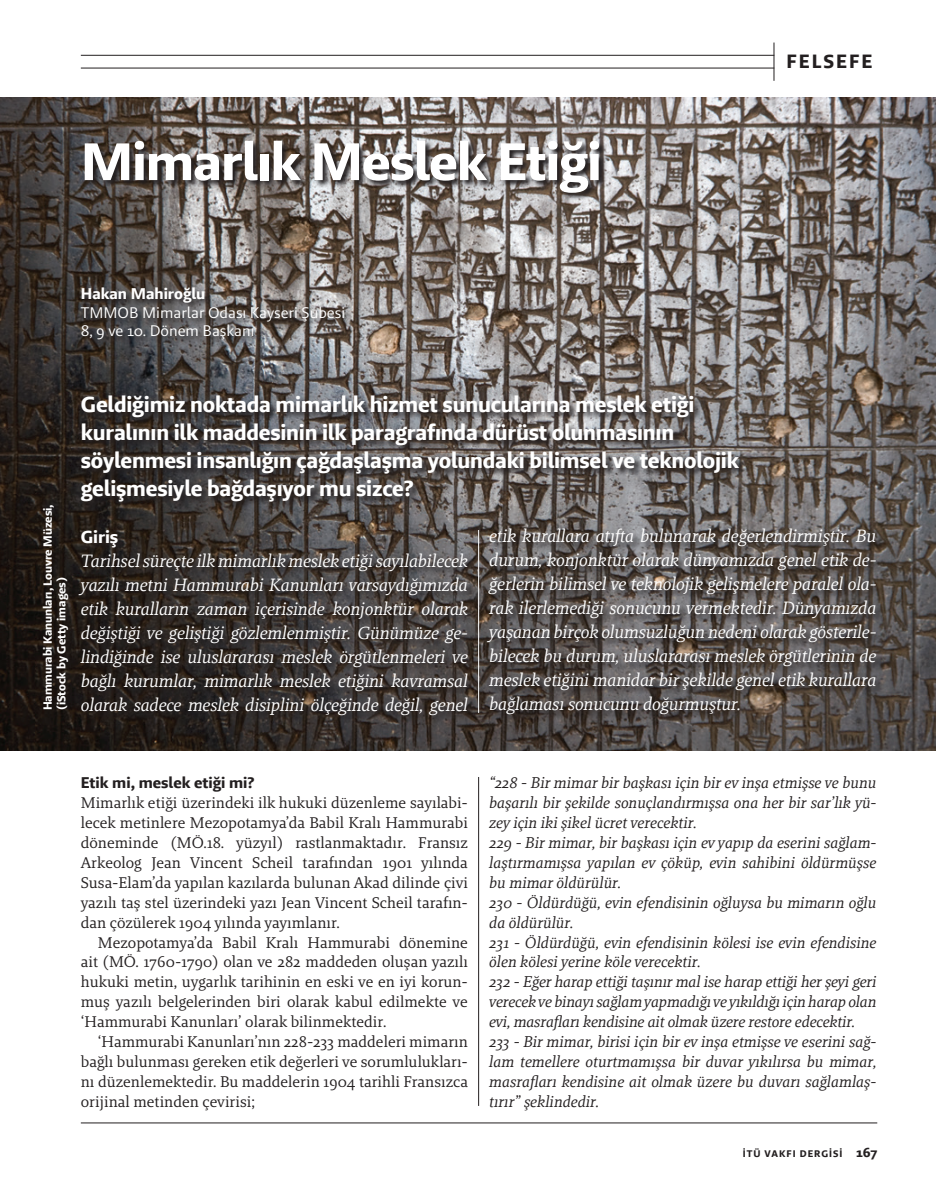
<style>
.page{position:relative;width:936px;height:1191px;background:#fff}
.page>*{position:absolute;margin:0;border:0;box-sizing:border-box;transform-origin:0 0}
.t1{font:700 54px "Brando Sans";letter-spacing:-.02em;color:#fff}
.t2{font:700 22.5px/28.2px "Brando Sans";letter-spacing:-.01em;color:#fff}
.t3{font:700 19.5px "Brando Sans";letter-spacing:.1em;color:#231f20}
.t4{font:italic 18px/24px "Brando";letter-spacing:-.01em;color:#fff;text-align:justify}
.t5{font:700 18px "Brando Sans";letter-spacing:-.01em;color:#fff}
.t6{font:italic 15.75px/20px "Brando";color:#231f20}
.t7{font:15.75px/20px "Brando";color:#231f20;text-align:justify}
.t8{font:15.75px/18.9px "Brando Sans";color:#fff}
.t9{font:700 15.75px "Brando Sans";color:#231f20}
.t10{font:700 15.75px "Brando Sans";color:#fff}
.t11{font:700 12px/13.5px "Brando Sans";letter-spacing:-.01em;color:#fff}
.t12{font:700 9.75px "Brando Sans";letter-spacing:.1em;color:#231f20}
.s1{font-size:13.5px}
</style>
<div class="page">
<hr style="left:81px;top:1122px;width:796px;height:1px;background:#231f20">
<img style="left:0;top:98px;width:935px;height:652px">
<hr style="left:478px;top:777px;width:1px;height:329px;background:#231f20">
<svg style="left:81px;top:140px;width:666px;height:371px;background:#6c6662"></svg>
<svg style="left:79px;top:528px;width:806px;height:196px;background:#46403d"></svg>
<hr style="left:81px;top:55px;width:693px;height:1px;background:#231f20">
<hr style="left:81px;top:68px;width:693px;height:1px;background:#231f20">
<hr style="left:773px;top:43px;width:1px;height:38px;background:#231f20">
<h1 class="t1" style="left:81px;top:128px;width:522px">Mimarlık Meslek Etiği</h1>
<p class="t3" style="left:786px;top:49px;width:87px">FELSEFE</p>
<p class="t10" style="left:81px;top:283px;width:126px">Hakan Mahiroğlu</p>
<p class="t8" style="left:81px;top:303px;width:266px">TMMOB Mimarlar Odası Kayseri Şubesi<br>8, 9 ve 10. Dönem Başkanı</p>
<p class="t11" style="left:41px;top:710px;width:208px;rotate:-90deg">Hammurabi Kanunları, Louvre Müzesi, (iStock by Getty images)</p>
<h2 class="t2" style="left:81px;top:390px;width:659px">Geldiğimiz noktada mimarlık hizmet sunucularına meslek etiği kuralının ilk maddesinin ilk paragrafında dürüst olunmasının söylenmesi insanlığın çağdaşlaşma yolundaki bilimsel ve teknolojik gelişmesiyle bağdaşıyor mu sizce?</h2>
<p class="t5" style="left:81px;top:525px;width:39px">Giriş</p>
<p class="t4" style="left:81px;top:548px;width:389px">Tarihsel süreçte ilk mimarlık meslek etiği sayılabilecek yazılı metni Hammurabi Kanunları varsaydığımızda etik kuralların zaman içerisinde konjonktür olarak değiştiği ve geliştiği gözlemlenmiştir. Günümüze ge&shy;lindiğinde ise uluslararası meslek örgütlenmeleri ve bağlı kurumlar, mimarlık meslek etiğini kavramsal olarak sadece meslek disiplini ölçeğinde değil, genel</p>
<p class="t4" style="left:489px;top:524px;width:388px">etik kurallara atıfta bulunarak değerlendirmiştir. Bu durum, konjonktür olarak dünyamızda genel etik de&shy;ğerlerin bilimsel ve teknolojik gelişmelere paralel ola&shy;rak ilerlemediği sonucunu vermektedir. Dünyamızda yaşanan birçok olumsuzluğun nedeni olarak gösterile&shy;bilecek bu durum, uluslararası meslek örgütlerinin de meslek etiğini manidar bir şekilde genel etik kurallara bağlaması sonucunu doğurmuştur.</p>
<p class="t9" style="left:81px;top:773px;width:175px">Etik mi, meslek etiği mi?</p>
<p class="t7" style="left:81px;top:793px;width:388px">Mimarlık etiği üzerindeki ilk hukuki düzenleme sayılabi&shy;lecek metinlere Mezopotamya’da Babil Kralı Hammurabi döneminde (MÖ.18. yüzyıl) rastlanmaktadır. Fransız Arkeolog Jean Vincent Scheil tarafından 1901 yılında Susa-Elam’da yapılan kazılarda bulunan Akad dilinde çivi yazılı taş stel üzerindeki yazı Jean Vincent Scheil tarafın&shy;dan çözülerek 1904 yılında yayımlanır.</p>
<p class="t7" style="left:81px;top:932px;width:388px;text-indent:17px">Mezopotamya’da Babil Kralı Hammurabi dönemine ait (MÖ. 1760-1790) olan ve 282 maddeden oluşan yazılı hukuki metin, uygarlık tarihinin en eski ve en iyi korun&shy;muş yazılı belgelerinden biri olarak kabul edilmekte ve ‘Hammurabi Kanunları’ olarak bilinmektedir.</p>
<p class="t7" style="left:81px;top:1031px;width:388px;text-indent:17px">‘Hammurabi Kanunları’nın 228-233 maddeleri mimarın bağlı bulunması gereken etik değerleri ve sorumlulukları&shy;nı düzenlemektedir. Bu maddelerin 1904 tarihli Fransızca orijinal metinden çevirisi;</p>
<p class="t6" style="left:489px;top:773px;width:388px">“228 - Bir mimar bir başkası için bir ev inşa etmişse ve bunu başarılı bir şekilde sonuçlandırmışsa ona her bir sar’lık yü&shy;zey için iki şikel ücret verecektir.<br>229 - Bir mimar, bir başkası için ev yapıp da eserini sağlam&shy;laştırmamışsa yapılan ev çöküp, evin sahibini öldürmüşse bu mimar öldürülür.<br>230 - Öldürdüğü, evin efendisinin oğluysa bu mimarın oğlu da öldürülür.<br>231 - Öldürdüğü, evin efendisinin kölesi ise evin efendisine ölen kölesi yerine köle verecektir.<br>232 - Eğer harap ettiği taşınır mal ise harap ettiği her şeyi geri verecek ve binayı sağlam yapmadığı ve yıkıldığı için harap olan evi, masrafları kendisine ait olmak üzere restore edecektir.<br>233 - Bir mimar, birisi için bir ev inşa etmişse ve eserini sağ&shy;lam temellere oturtmamışsa bir duvar yıkılırsa bu mimar, masrafları kendisine ait olmak üzere bu duvarı sağlamlaş&shy;tırır” şeklindedir.</p>
<p class="t12" style="left:742px;top:1147px;width:136px">İTÜ VAKFI DERGİSİ <span class="s1">167</span></p>
</div>
